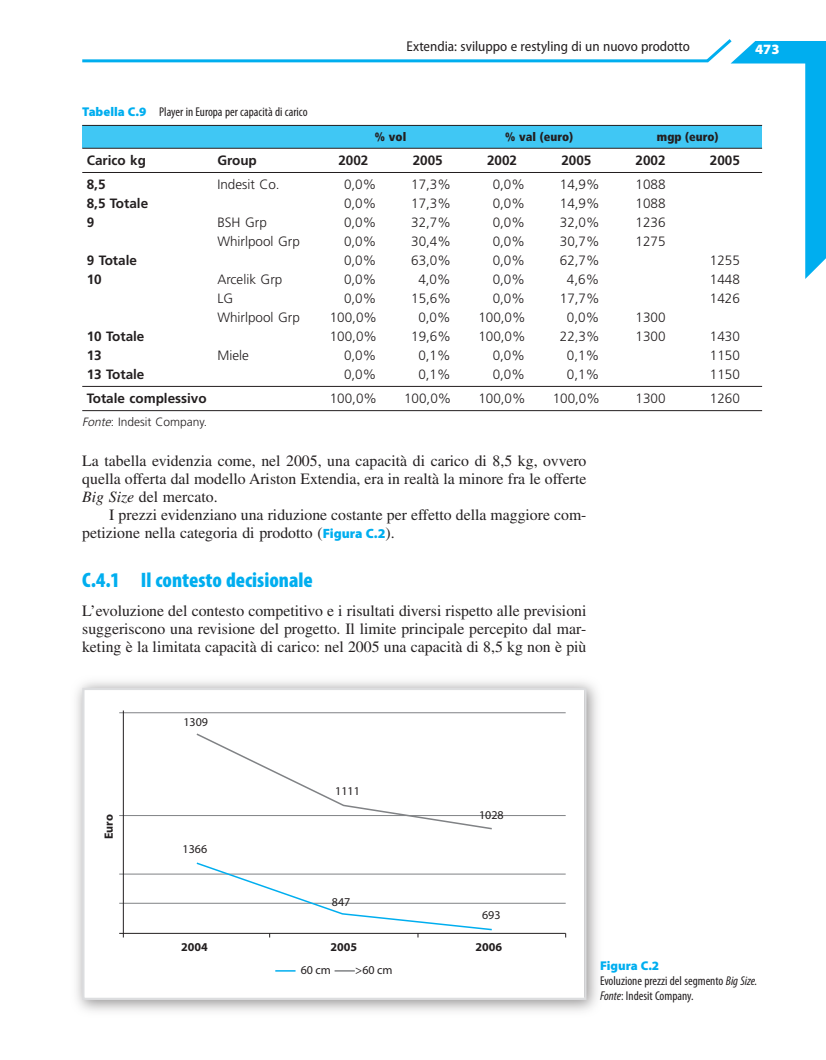
<style>
.page{position:relative;width:826px;height:1060px;background:#fff}
.page>*{position:absolute;margin:0;border:0;box-sizing:border-box;transform-origin:0 0}
.t1{font:900 condensed 21px "Myriad Pro";color:#00aeef}
.t2{font:15.75px/18px "Times LT Std";color:#231f20;text-align:justify}
.t3{font:semi-condensed 14.25px "Myriad Pro";color:#231f20}
.t4{font:900 14.25px "Myriad Pro";color:#fff}
.t5{font:300 13.5px "Frutiger";color:#231f20}
.t6{font:700 13.5px "Frutiger";color:#231f20}
.t7{font:condensed 12.75px/15px "Myriad Pro";color:#231f20}
.t8{font:12px "Myriad Pro";color:#231f20}
.t9{font:900 condensed 12px "Frutiger";color:#231f20}
.t10{font:300 12px "Frutiger";color:#231f20}
.t11{font:700 12px "Myriad Pro";color:#231f20}
.s1{font-weight:900;font-stretch:normal;color:#00aeef}
.s2{font-style:italic}
.s3{font-family:"Myriad Pro";font-weight:900;font-size:13.5px;color:#00aeef}
</style>
<div class="page">
<svg style="left:82px;top:39px;width:744px;height:240px"></svg>
<div style="left:82px;top:106px;width:680px;height:322px;background:#fff"></div>
<div style="left:82px;top:125px;width:131px;height:23px;background:#40c7f4"></div>
<div style="left:213px;top:125px;width:103px;height:23px;background:#40c7f4"></div>
<div style="left:316px;top:125px;width:149px;height:23px;background:#40c7f4"></div>
<div style="left:465px;top:125px;width:148px;height:23px;background:#40c7f4"></div>
<div style="left:613px;top:125px;width:149px;height:23px;background:#40c7f4"></div>
<hr style="left:82px;top:125px;width:680px;height:1px;background:#231f20">
<hr style="left:82px;top:148px;width:680px;height:1px;background:#231f20">
<hr style="left:82px;top:172px;width:680px;height:1px;background:#231f20">
<hr style="left:82px;top:386px;width:680px;height:1px;background:#231f20">
<hr style="left:82px;top:410px;width:680px;height:1px;background:#231f20">
<img style="left:76px;top:681px;width:522px;height:330px">
<div style="left:84px;top:690px;width:500px;height:307px;background:#fff"></div>
<hr style="left:119px;top:903px;width:446px;height:1px;background:#808285">
<hr style="left:119px;top:873px;width:446px;height:1px;background:#808285">
<hr style="left:119px;top:815px;width:446px;height:1px;background:#808285">
<hr style="left:119px;top:712px;width:446px;height:1px;background:#808285">
<hr style="left:123px;top:710px;width:1px;height:227px;background:#231f20">
<hr style="left:119px;top:933px;width:446px;height:1px;background:#231f20">
<svg style="left:196px;top:733px;width:296px;height:97px"></svg>
<svg style="left:275px;top:970px;width:20px;height:1px"></svg>
<svg style="left:334px;top:970px;width:21px;height:1px"></svg>
<svg style="left:195px;top:862px;width:298px;height:75px"></svg>
<div style="left:82px;top:687px;width:504px;height:312px;border:2px solid #dcdddf"></div>
<p class="t7" style="left:82px;top:105px;width:227px"><span class="s1">Tabella C.9</span> Player in Europa per capacità di carico</p>
<p class="t3" style="left:406px;top:41px;width:285px">Extendia: sviluppo e restyling di un nuovo prodotto</p>
<p class="t4" style="left:755px;top:44px;width:26px">473</p>
<p class="t9" style="left:375px;top:132px;width:33px">% vol</p>
<p class="t9" style="left:505px;top:132px;width:69px">% val (euro)</p>
<p class="t9" style="left:657px;top:132px;width:63px">mgp (euro)</p>
<p class="t6" style="left:87px;top:155px;width:61px">Carico kg</p>
<p class="t6" style="left:217px;top:155px;width:41px">Group</p>
<p class="t6" style="left:338px;top:155px;width:31px">2002</p>
<p class="t6" style="left:413px;top:155px;width:31px">2005</p>
<p class="t6" style="left:487px;top:155px;width:31px">2002</p>
<p class="t6" style="left:561px;top:155px;width:31px">2005</p>
<p class="t6" style="left:635px;top:155px;width:31px">2002</p>
<p class="t6" style="left:710px;top:155px;width:31px">2005</p>
<p class="t6" style="left:87px;top:179px;width:20px">8,5</p>
<p class="t5" style="left:217px;top:179px;width:64px">Indesit Co.</p>
<p class="t5" style="left:344px;top:179px;width:34px">0,0%</p>
<p class="t5" style="left:411px;top:179px;width:41px">17,3%</p>
<p class="t5" style="left:492px;top:179px;width:34px">0,0%</p>
<p class="t5" style="left:560px;top:179px;width:41px">14,9%</p>
<p class="t5" style="left:635px;top:179px;width:31px">1088</p>
<p class="t6" style="left:87px;top:198px;width:63px">8,5 Totale</p>
<p class="t5" style="left:344px;top:198px;width:34px">0,0%</p>
<p class="t5" style="left:411px;top:198px;width:41px">17,3%</p>
<p class="t5" style="left:492px;top:198px;width:34px">0,0%</p>
<p class="t5" style="left:560px;top:198px;width:41px">14,9%</p>
<p class="t5" style="left:635px;top:198px;width:31px">1088</p>
<p class="t6" style="left:87px;top:217px;width:9px">9</p>
<p class="t5" style="left:217px;top:217px;width:51px">BSH Grp</p>
<p class="t5" style="left:344px;top:217px;width:34px">0,0%</p>
<p class="t5" style="left:411px;top:217px;width:41px">32,7%</p>
<p class="t5" style="left:492px;top:217px;width:34px">0,0%</p>
<p class="t5" style="left:560px;top:217px;width:41px">32,0%</p>
<p class="t5" style="left:635px;top:217px;width:31px">1236</p>
<p class="t5" style="left:217px;top:236px;width:84px">Whirlpool Grp</p>
<p class="t5" style="left:344px;top:236px;width:34px">0,0%</p>
<p class="t5" style="left:411px;top:236px;width:41px">30,4%</p>
<p class="t5" style="left:492px;top:236px;width:34px">0,0%</p>
<p class="t5" style="left:560px;top:236px;width:41px">30,7%</p>
<p class="t5" style="left:635px;top:236px;width:31px">1275</p>
<p class="t6" style="left:87px;top:255px;width:52px">9 Totale</p>
<p class="t5" style="left:344px;top:255px;width:34px">0,0%</p>
<p class="t5" style="left:411px;top:255px;width:41px">63,0%</p>
<p class="t5" style="left:492px;top:255px;width:34px">0,0%</p>
<p class="t5" style="left:560px;top:255px;width:41px">62,7%</p>
<p class="t5" style="left:710px;top:255px;width:31px">1255</p>
<p class="t6" style="left:87px;top:274px;width:16px">10</p>
<p class="t5" style="left:217px;top:274px;width:66px">Arcelik Grp</p>
<p class="t5" style="left:344px;top:274px;width:34px">0,0%</p>
<p class="t5" style="left:418px;top:274px;width:34px">4,0%</p>
<p class="t5" style="left:492px;top:274px;width:34px">0,0%</p>
<p class="t5" style="left:567px;top:274px;width:34px">4,6%</p>
<p class="t5" style="left:710px;top:274px;width:31px">1448</p>
<p class="t5" style="left:217px;top:293px;width:17px">LG</p>
<p class="t5" style="left:344px;top:293px;width:34px">0,0%</p>
<p class="t5" style="left:411px;top:293px;width:41px">15,6%</p>
<p class="t5" style="left:492px;top:293px;width:34px">0,0%</p>
<p class="t5" style="left:560px;top:293px;width:41px">17,7%</p>
<p class="t5" style="left:710px;top:293px;width:31px">1426</p>
<p class="t5" style="left:217px;top:312px;width:84px">Whirlpool Grp</p>
<p class="t5" style="left:330px;top:312px;width:49px">100,0%</p>
<p class="t5" style="left:418px;top:312px;width:34px">0,0%</p>
<p class="t5" style="left:478px;top:312px;width:49px">100,0%</p>
<p class="t5" style="left:567px;top:312px;width:34px">0,0%</p>
<p class="t5" style="left:635px;top:312px;width:31px">1300</p>
<p class="t6" style="left:87px;top:330px;width:59px">10 Totale</p>
<p class="t5" style="left:330px;top:330px;width:49px">100,0%</p>
<p class="t5" style="left:411px;top:330px;width:41px">19,6%</p>
<p class="t5" style="left:478px;top:330px;width:49px">100,0%</p>
<p class="t5" style="left:560px;top:330px;width:41px">22,3%</p>
<p class="t5" style="left:635px;top:330px;width:31px">1300</p>
<p class="t5" style="left:710px;top:330px;width:31px">1430</p>
<p class="t6" style="left:87px;top:349px;width:16px">13</p>
<p class="t5" style="left:217px;top:349px;width:33px">Miele</p>
<p class="t5" style="left:344px;top:349px;width:34px">0,0%</p>
<p class="t5" style="left:418px;top:349px;width:34px">0,1%</p>
<p class="t5" style="left:492px;top:349px;width:34px">0,0%</p>
<p class="t5" style="left:567px;top:349px;width:34px">0,1%</p>
<p class="t5" style="left:710px;top:349px;width:31px">1150</p>
<p class="t6" style="left:87px;top:368px;width:59px">13 Totale</p>
<p class="t5" style="left:344px;top:368px;width:34px">0,0%</p>
<p class="t5" style="left:418px;top:368px;width:34px">0,1%</p>
<p class="t5" style="left:492px;top:368px;width:34px">0,0%</p>
<p class="t5" style="left:567px;top:368px;width:34px">0,1%</p>
<p class="t5" style="left:710px;top:368px;width:31px">1150</p>
<p class="t6" style="left:87px;top:393px;width:121px">Totale complessivo</p>
<p class="t5" style="left:330px;top:393px;width:49px">100,0%</p>
<p class="t5" style="left:404px;top:393px;width:49px">100,0%</p>
<p class="t5" style="left:478px;top:393px;width:49px">100,0%</p>
<p class="t5" style="left:552px;top:393px;width:49px">100,0%</p>
<p class="t5" style="left:635px;top:393px;width:31px">1300</p>
<p class="t5" style="left:710px;top:393px;width:31px">1260</p>
<p class="t10" style="left:82px;top:417px;width:126px"><span class="s2">Fonte</span>: Indesit Company.</p>
<p class="t2" style="left:82px;top:453px;width:506px">La tabella evidenzia come, nel 2005, una capacità di carico di 8,5 kg, ovvero quella offerta dal modello Ariston Extendia, era in realtà la minore fra le offerte <span class="s2">Big Size</span> del mercato.</p>
<p class="t2" style="left:82px;top:507px;width:506px;text-indent:27px">I prezzi evidenziano una riduzione costante per effetto della maggiore com&shy;petizione nella categoria di prodotto (<span class="s3">Figura C.2</span>).</p>
<h1 class="t1" style="left:82px;top:572px;width:232px">C.4.1 Il contesto decisionale</h1>
<p class="t2" style="left:82px;top:603px;width:506px">L’evoluzione del contesto competitivo e i risultati diversi rispetto alle previsioni suggeriscono una revisione del progetto. Il limite principale percepito dal mar&shy;keting è la limitata capacità di carico: nel 2005 una capacità di 8,5 kg non è più</p>
<p class="t11" style="left:104px;top:839px;width:26px;rotate:-90deg">Euro</p>
<p class="t8" style="left:183px;top:717px;width:26px">1309</p>
<p class="t8" style="left:183px;top:844px;width:26px">1366</p>
<p class="t8" style="left:335px;top:786px;width:26px">1111</p>
<p class="t8" style="left:332px;top:897px;width:20px">847</p>
<p class="t11" style="left:181px;top:942px;width:28px">2004</p>
<p class="t11" style="left:330px;top:942px;width:28px">2005</p>
<p class="t8" style="left:301px;top:965px;width:32px">60 cm</p>
<p class="t8" style="left:355px;top:965px;width:39px">&gt;60 cm</p>
<p class="t8" style="left:479px;top:810px;width:26px">1028</p>
<p class="t8" style="left:482px;top:910px;width:20px">693</p>
<p class="t11" style="left:475px;top:942px;width:28px">2006</p>
<p class="t7" style="left:600px;top:959px;width:159px"><span class="s1">Figura C.2<br></span>Evoluzione prezzi del segmento <span class="s2">Big Size.<br>Fonte</span>: Indesit Company.</p>
</div>
